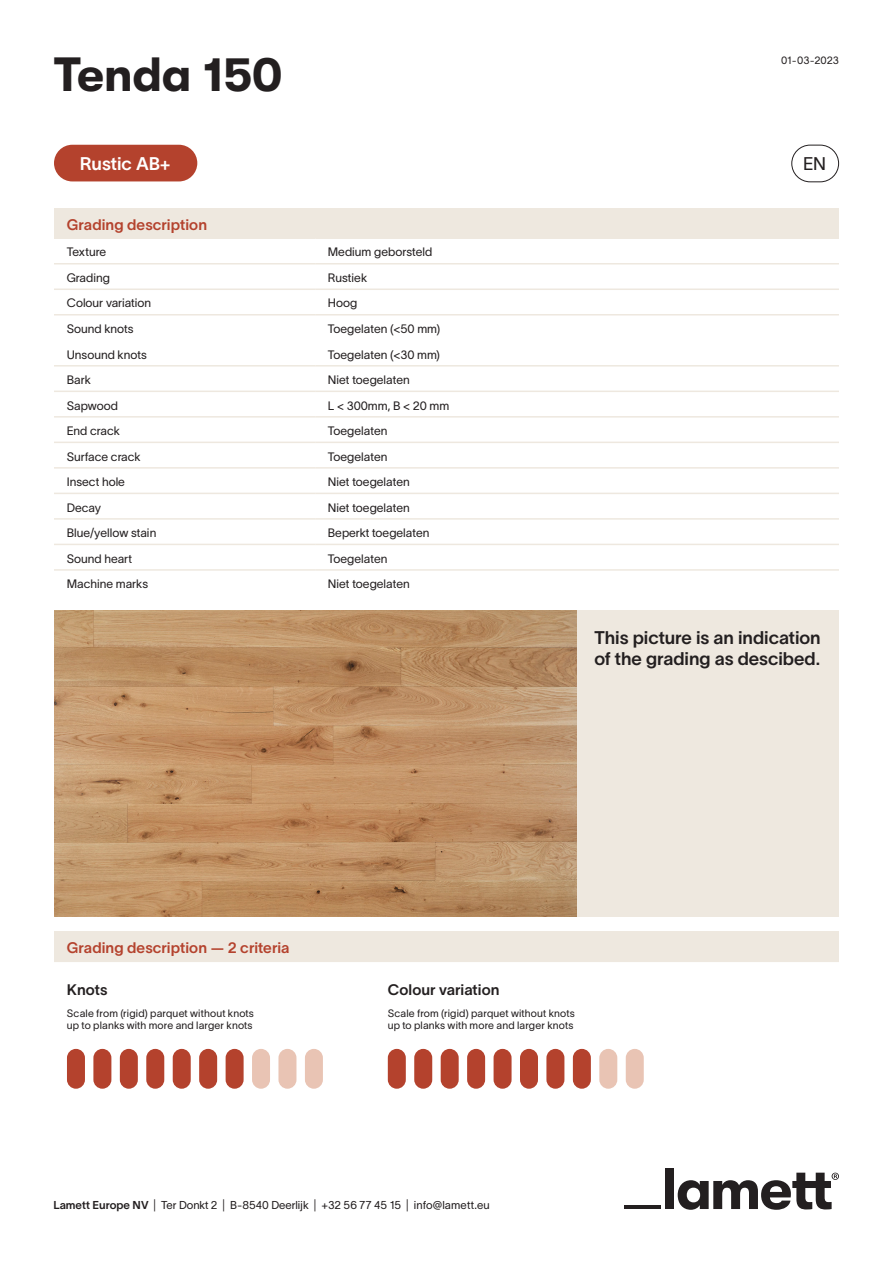
<style>
.page{position:relative;width:893px;height:1263px;background:#fff}
.page>*{position:absolute;margin:0;border:0;box-sizing:border-box;transform-origin:0 0}
.t1{font:700 48px "GT Walsheim";letter-spacing:-.01em;color:#231f20}
.t2{font:18px/21.6px "TWK Lausanne 600";letter-spacing:-.005em;color:#231f20}
.t3{font:18px "TWK Lausanne 600";letter-spacing:-.005em;color:#fff}
.t4{font:18px "TWK Lausanne 300";color:#231f20}
.t5{font:15px "TWK Lausanne 600";color:#b4422d}
.t6{font:15px "TWK Lausanne 600";color:#231f20}
.t7{font:12px "TWK Lausanne 300";color:#231f20}
.t8{font:11.25px "TWK Lausanne 300";color:#231f20}
.t9{font:10.5px/12.6px "TWK Lausanne 300";letter-spacing:.015em;color:#231f20}
.s1{font-family:"TWK Lausanne 600"}
</style>
<div class="page">
<div style="left:54px;top:145px;width:143px;height:36px;background:#b4422d;border-radius:18px"></div>
<div style="left:791px;top:145px;width:48px;height:37px;border:1px solid #231f20;border-radius:18px"></div>
<div style="left:54px;top:208px;width:785px;height:30px;background:#eee8df"></div>
<hr style="left:54px;top:237px;width:261px;height:2px;background:#eee8df">
<hr style="left:315px;top:237px;width:524px;height:2px;background:#eee8df">
<hr style="left:54px;top:263px;width:261px;height:1px;background:#eee8df">
<hr style="left:315px;top:263px;width:524px;height:1px;background:#eee8df">
<hr style="left:54px;top:288px;width:261px;height:2px;background:#eee8df">
<hr style="left:315px;top:288px;width:524px;height:2px;background:#eee8df">
<hr style="left:54px;top:314px;width:261px;height:1px;background:#eee8df">
<hr style="left:315px;top:314px;width:524px;height:1px;background:#eee8df">
<hr style="left:54px;top:365px;width:261px;height:2px;background:#eee8df">
<hr style="left:315px;top:365px;width:524px;height:2px;background:#eee8df">
<hr style="left:54px;top:391px;width:261px;height:1px;background:#eee8df">
<hr style="left:315px;top:391px;width:524px;height:1px;background:#eee8df">
<hr style="left:54px;top:416px;width:261px;height:2px;background:#eee8df">
<hr style="left:315px;top:416px;width:524px;height:2px;background:#eee8df">
<hr style="left:54px;top:442px;width:261px;height:1px;background:#eee8df">
<hr style="left:315px;top:442px;width:524px;height:1px;background:#eee8df">
<hr style="left:54px;top:467px;width:261px;height:2px;background:#eee8df">
<hr style="left:315px;top:467px;width:524px;height:2px;background:#eee8df">
<hr style="left:54px;top:493px;width:261px;height:1px;background:#eee8df">
<hr style="left:315px;top:493px;width:524px;height:1px;background:#eee8df">
<hr style="left:54px;top:518px;width:261px;height:2px;background:#eee8df">
<hr style="left:315px;top:518px;width:524px;height:2px;background:#eee8df">
<hr style="left:54px;top:544px;width:261px;height:1px;background:#eee8df">
<hr style="left:315px;top:544px;width:524px;height:1px;background:#eee8df">
<hr style="left:54px;top:569px;width:261px;height:2px;background:#eee8df">
<hr style="left:315px;top:569px;width:524px;height:2px;background:#eee8df">
<div style="left:665px;top:1168px;width:9px;height:41px;background:#231f20"></div>
<svg style="left:678px;top:1173px;width:161px;height:37px"></svg>
<hr style="left:624px;top:1205px;width:37px;height:4px;background:#231f20">
<img style="left:54px;top:610px;width:523px;height:306px">
<div style="left:577px;top:610px;width:262px;height:306px;background:#eee8df"></div>
<div style="left:54px;top:931px;width:785px;height:30px;background:#eee8df"></div>
<hr style="left:54px;top:960px;width:785px;height:2px;background:#eee8df">
<div style="left:67px;top:1049px;width:18px;height:40px;background:#b4422d;border-radius:9px"></div>
<div style="left:93px;top:1049px;width:18px;height:40px;background:#b4422d;border-radius:9px"></div>
<div style="left:120px;top:1049px;width:18px;height:40px;background:#b4422d;border-radius:9px"></div>
<div style="left:146px;top:1049px;width:18px;height:40px;background:#b4422d;border-radius:9px"></div>
<div style="left:173px;top:1049px;width:18px;height:40px;background:#b4422d;border-radius:9px"></div>
<div style="left:199px;top:1049px;width:18px;height:40px;background:#b4422d;border-radius:9px"></div>
<div style="left:226px;top:1049px;width:18px;height:40px;background:#b4422d;border-radius:9px"></div>
<div style="left:252px;top:1049px;width:18px;height:40px;background:#e9c4b4;border-radius:9px"></div>
<div style="left:278px;top:1049px;width:18px;height:40px;background:#e9c4b4;border-radius:9px"></div>
<div style="left:305px;top:1049px;width:18px;height:40px;background:#e9c4b4;border-radius:9px"></div>
<div style="left:388px;top:1049px;width:18px;height:40px;background:#b4422d;border-radius:9px"></div>
<div style="left:414px;top:1049px;width:18px;height:40px;background:#b4422d;border-radius:9px"></div>
<div style="left:441px;top:1049px;width:18px;height:40px;background:#b4422d;border-radius:9px"></div>
<div style="left:467px;top:1049px;width:18px;height:40px;background:#b4422d;border-radius:9px"></div>
<div style="left:494px;top:1049px;width:18px;height:40px;background:#b4422d;border-radius:9px"></div>
<div style="left:520px;top:1049px;width:18px;height:40px;background:#b4422d;border-radius:9px"></div>
<div style="left:546px;top:1049px;width:18px;height:40px;background:#b4422d;border-radius:9px"></div>
<div style="left:573px;top:1049px;width:18px;height:40px;background:#b4422d;border-radius:9px"></div>
<div style="left:599px;top:1049px;width:18px;height:40px;background:#e9c4b4;border-radius:9px"></div>
<div style="left:626px;top:1049px;width:18px;height:40px;background:#e9c4b4;border-radius:9px"></div>
<p class="t1" style="left:54px;top:47px;width:230px">Tenda 150</p>
<p class="t9" style="left:781px;top:53px;width:59px">01-03-2023</p>
<p class="t3" style="left:80px;top:151px;width:92px">Rustic AB+</p>
<p class="t4" style="left:803px;top:151px;width:25px">EN</p>
<p class="t5" style="left:67px;top:214px;width:142px">Grading description</p>
<p class="t7" style="left:67px;top:244px;width:41px">Texture</p>
<p class="t7" style="left:328px;top:244px;width:106px">Medium geborsteld</p>
<p class="t7" style="left:67px;top:269px;width:45px">Grading</p>
<p class="t7" style="left:328px;top:269px;width:41px">Rustiek</p>
<p class="t7" style="left:67px;top:295px;width:86px">Colour variation</p>
<p class="t7" style="left:328px;top:295px;width:31px">Hoog</p>
<p class="t7" style="left:67px;top:320px;width:68px">Sound knots</p>
<p class="t7" style="left:328px;top:320px;width:114px">Toegelaten (&lt;50 mm)</p>
<p class="t7" style="left:67px;top:346px;width:82px">Unsound knots</p>
<p class="t7" style="left:328px;top:346px;width:114px">Toegelaten (&lt;30 mm)</p>
<p class="t7" style="left:67px;top:371px;width:26px">Bark</p>
<p class="t7" style="left:328px;top:371px;width:83px">Niet toegelaten</p>
<p class="t7" style="left:67px;top:397px;width:53px">Sapwood</p>
<p class="t7" style="left:328px;top:397px;width:123px">L &lt; 300mm, B &lt; 20 mm</p>
<p class="t7" style="left:67px;top:422px;width:55px">End crack</p>
<p class="t7" style="left:328px;top:422px;width:61px">Toegelaten</p>
<p class="t7" style="left:67px;top:448px;width:75px">Surface crack</p>
<p class="t7" style="left:328px;top:448px;width:61px">Toegelaten</p>
<p class="t7" style="left:67px;top:473px;width:60px">Insect hole</p>
<p class="t7" style="left:328px;top:473px;width:83px">Niet toegelaten</p>
<p class="t7" style="left:67px;top:499px;width:36px">Decay</p>
<p class="t7" style="left:328px;top:499px;width:83px">Niet toegelaten</p>
<p class="t7" style="left:67px;top:524px;width:91px">Blue/yellow stain</p>
<p class="t7" style="left:328px;top:524px;width:103px">Beperkt toegelaten</p>
<p class="t7" style="left:67px;top:550px;width:67px">Sound heart</p>
<p class="t7" style="left:328px;top:550px;width:61px">Toegelaten</p>
<p class="t7" style="left:67px;top:575px;width:83px">Machine marks</p>
<p class="t7" style="left:328px;top:575px;width:83px">Niet toegelaten</p>
<p class="t2" style="left:594px;top:625px;width:228px">This picture is an indication of the grading as descibed.</p>
<p class="t5" style="left:67px;top:937px;width:224px">Grading description — 2 criteria</p>
<p class="t6" style="left:67px;top:979px;width:42px">Knots</p>
<p class="t6" style="left:388px;top:979px;width:113px">Colour variation</p>
<p class="t9" style="left:67px;top:1006px;width:188px">Scale from (rigid) parquet without knots up to planks with more and larger knots</p>
<p class="t9" style="left:388px;top:1006px;width:188px">Scale from (rigid) parquet without knots up to planks with more and larger knots</p>
<p class="t8" style="left:53px;top:1197px;width:438px"><span class="s1">Lamett Europe NV</span> | Ter Donkt 2 | B-8540 Deerlijk | +32 56 77 45 15 | info@lamett.eu</p>
</div>
